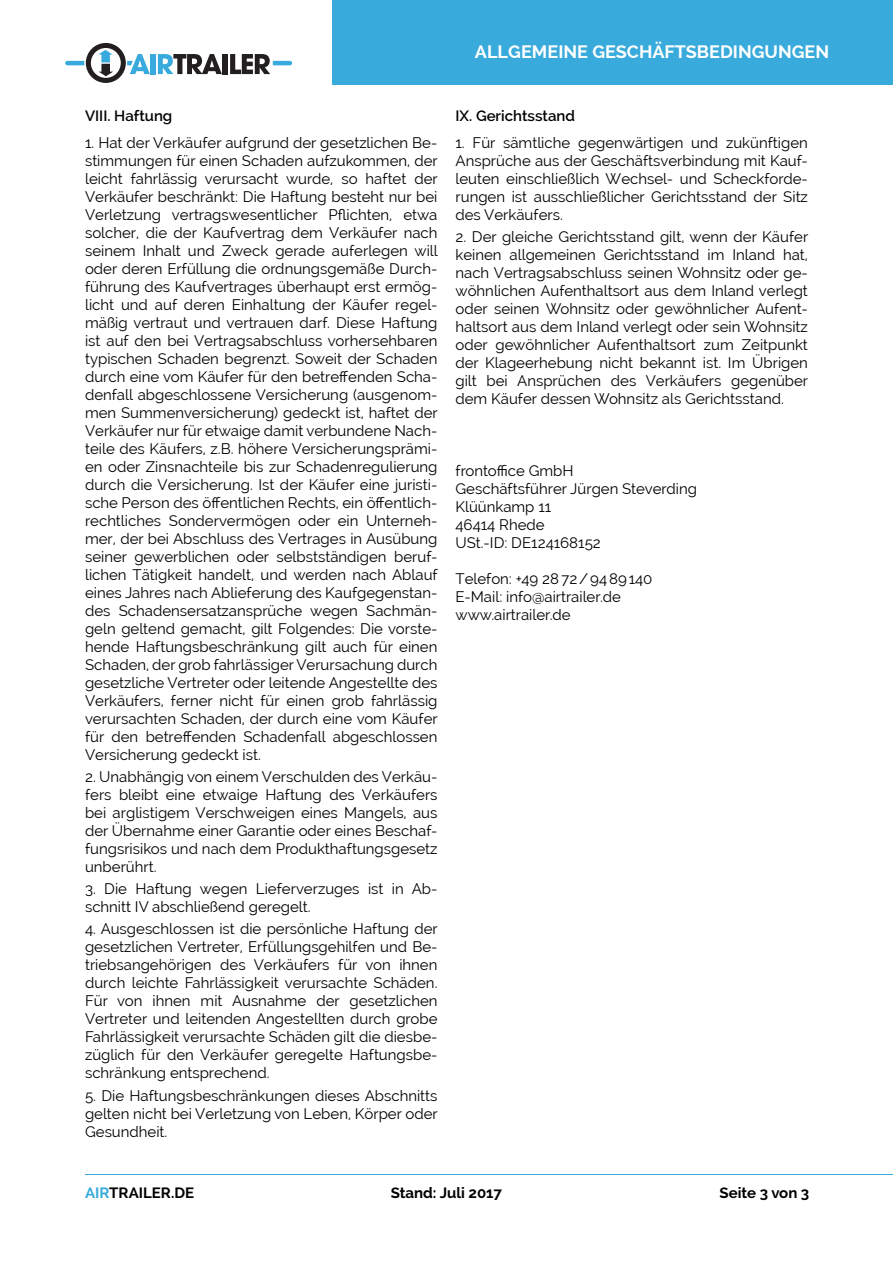
<style>
.page{position:relative;width:893px;height:1263px;background:#fff}
.page>*{position:absolute;margin:0;border:0;box-sizing:border-box;transform-origin:0 0}
.t1{font:700 18px "Raleway";color:#fff}
.t2{font:15px/18px "Raleway";color:#000;text-align:justify}
.t3{font:700 15px "Raleway";color:#000}
.t4{font:600 15px "Raleway";color:#000}
.s1{color:#38aadb}
</style>
<div class="page">
<div style="left:332px;top:0;width:561px;height:85px;background:#38aadb"></div>
<div style="left:151px;top:54px;width:5px;height:20px;background:#39aadd"></div>
<svg style="left:158px;top:54px;width:64px;height:20px"></svg>
<div style="left:223px;top:54px;width:5px;height:20px;background:#231f20"></div>
<svg style="left:230px;top:54px;width:62px;height:20px"></svg>
<svg style="left:65px;top:43px;width:85px;height:40px"></svg>
<hr style="left:85px;top:1174px;width:808px;height:1px;background:#38aadb">
<p class="t1" style="left:475px;top:41px;width:356px">ALLGEMEINE GESCHÄFTSBEDINGUNGEN</p>
<p class="t4" style="left:85px;top:107px;width:89px">VIII. Haftung</p>
<p class="t2" style="left:85px;top:133px;width:354px">1. Hat der Verkäufer aufgrund der gesetzlichen Be&shy;stimmungen für einen Schaden aufzukommen, der leicht fahrlässig verursacht wurde, so haftet der Verkäufer beschränkt: Die Haftung besteht nur bei Verletzung vertragswesentlicher Pflichten, etwa solcher, die der Kaufvertrag dem Verkäufer nach seinem Inhalt und Zweck gerade auferlegen will oder deren Erfüllung die ordnungsgemäße Durch&shy;führung des Kaufvertrages überhaupt erst ermög&shy;licht und auf deren Einhaltung der Käufer regel&shy;mäßig vertraut und vertrauen darf. Diese Haftung ist auf den bei Vertragsabschluss vorhersehbaren typischen Schaden begrenzt. Soweit der Schaden durch eine vom Käufer für den betreffenden Scha&shy;denfall abgeschlossene Versicherung (ausgenom&shy;men Summenversicherung) gedeckt ist, haftet der Verkäufer nur für etwaige damit verbundene Nach&shy;teile des Käufers, z.B. höhere Versicherungsprämi&shy;en oder Zinsnachteile bis zur Schadenregulierung durch die Versicherung. Ist der Käufer eine juristi&shy;sche Person des öffentlichen Rechts, ein öffentlich&shy;rechtliches Sondervermögen oder ein Unterneh&shy;mer, der bei Abschluss des Vertrages in Ausübung seiner gewerblichen oder selbstständigen beruf&shy;lichen Tätigkeit handelt, und werden nach Ablauf eines Jahres nach Ablieferung des Kaufgegenstan&shy;des Schadensersatzansprüche wegen Sachmän&shy;geln geltend gemacht, gilt Folgendes: Die vorste&shy;hende Haftungsbeschränkung gilt auch für einen Schaden, der grob fahrlässiger Verursachung durch gesetzliche Vertreter oder leitende Angestellte des Verkäufers, ferner nicht für einen grob fahrlässig verursachten Schaden, der durch eine vom Käufer für den betreffenden Schadenfall abgeschlossen Versicherung gedeckt ist.</p>
<p class="t2" style="left:85px;top:768px;width:354px">2. Unabhängig von einem Verschulden des Verkäu&shy;fers bleibt eine etwaige Haftung des Verkäufers bei arglistigem Verschweigen eines Mangels, aus der Übernahme einer Garantie oder eines Beschaf&shy;fungsrisikos und nach dem Produkthaftungsgesetz unberührt.</p>
<p class="t2" style="left:85px;top:880px;width:354px">3. Die Haftung wegen Lieferverzuges ist in Ab&shy;schnitt IV abschließend geregelt.</p>
<p class="t2" style="left:85px;top:920px;width:354px">4. Ausgeschlossen ist die persönliche Haftung der gesetzlichen Vertreter, Erfüllungsgehilfen und Be&shy;triebsangehörigen des Verkäufers für von ihnen durch leichte Fahrlässigkeit verursachte Schäden.<br>Für von ihnen mit Ausnahme der gesetzlichen Vertreter und leitenden Angestellten durch grobe Fahrlässigkeit verursachte Schäden gilt die diesbe&shy;züglich für den Verkäufer geregelte Haftungsbe&shy;schränkung entsprechend.</p>
<p class="t2" style="left:85px;top:1086px;width:354px">5. Die Haftungsbeschränkungen dieses Abschnitts gelten nicht bei Verletzung von Leben, Körper oder Gesundheit.</p>
<p class="t4" style="left:455px;top:107px;width:121px">IX. Gerichtsstand</p>
<p class="t2" style="left:455px;top:133px;width:354px">1. Für sämtliche gegenwärtigen und zukünftigen Ansprüche aus der Geschäftsverbindung mit Kauf&shy;leuten einschließlich Wechsel- und Scheckforde&shy;rungen ist ausschließlicher Gerichtsstand der Sitz des Verkäufers.</p>
<p class="t2" style="left:455px;top:228px;width:354px">2. Der gleiche Gerichtsstand gilt, wenn der Käufer keinen allgemeinen Gerichtsstand im Inland hat, nach Vertragsabschluss seinen Wohnsitz oder ge&shy;wöhnlichen Aufenthaltsort aus dem Inland verlegt oder seinen Wohnsitz oder gewöhnlicher Aufent&shy;haltsort aus dem Inland verlegt oder sein Wohnsitz oder gewöhnlicher Aufenthaltsort zum Zeitpunkt der Klageerhebung nicht bekannt ist. Im Übrigen gilt bei Ansprüchen des Verkäufers gegenüber dem Käufer dessen Wohnsitz als Gerichtsstand.</p>
<p class="t2" style="left:455px;top:462px;width:243px;text-align:left">frontoffice GmbH<br>Geschäftsführer Jürgen Steverding<br>Klüünkamp 11<br>46414 Rhede<br>USt.-ID: DE124168152</p>
<p class="t2" style="left:455px;top:570px;width:198px;text-align:left">Telefon: +49 2872/9489140<br>E-Mail: info@airtrailer.de www.airtrailer.de</p>
<p class="t3" style="left:85px;top:1184px;width:111px"><span class="s1">AIR</span>TRAILER.DE</p>
<p class="t3" style="left:719px;top:1184px;width:91px">Seite 3 von 3</p>
<p class="t3" style="left:391px;top:1184px;width:113px">Stand: Juli 2017</p>
</div>
